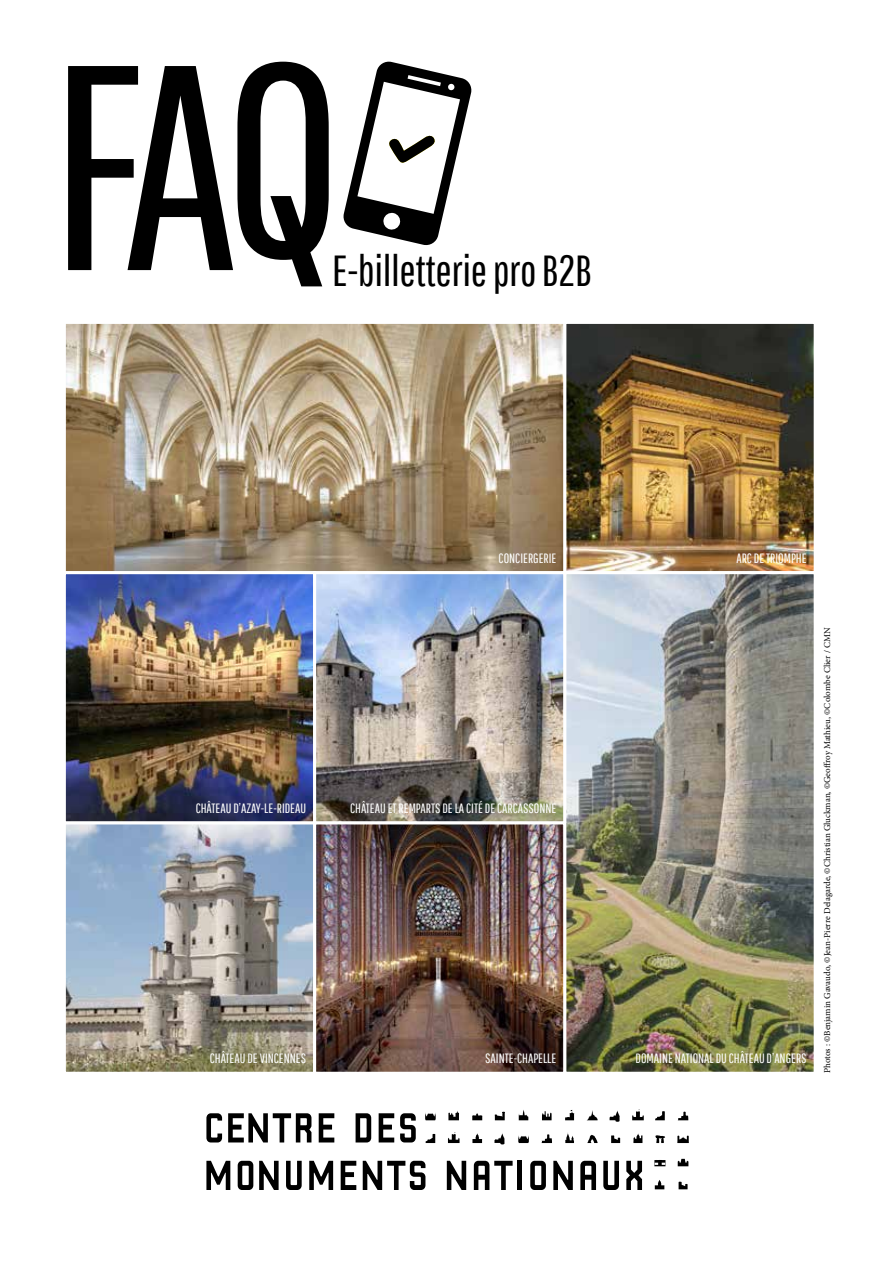
<style>
.page{position:relative;width:893px;height:1263px;background:#fff}
.page>*{position:absolute;margin:0;border:0;box-sizing:border-box;transform-origin:0 0}
.t1{font:43.5px "Pathway Gothic One";letter-spacing:-.01em;color:#000}
.t2{font:13.5px "Pathway Gothic One";color:#fff}
.t3{font:9px "Minion Pro";color:#000}
</style>
<div class="page">
<svg style="left:655px;top:1111px;width:10px;height:9px"></svg>
<svg style="left:565px;top:1110px;width:9px;height:10px"></svg>
<svg style="left:611px;top:1135px;width:9px;height:8px"></svg>
<svg style="left:587px;top:1135px;width:11px;height:8px"></svg>
<svg style="left:541px;top:1134px;width:11px;height:9px"></svg>
<svg style="left:632px;top:1109px;width:12px;height:11px"></svg>
<svg style="left:678px;top:1112px;width:10px;height:8px"></svg>
<svg style="left:679px;top:1181px;width:9px;height:8px"></svg>
<svg style="left:678px;top:1158px;width:11px;height:8px"></svg>
<svg style="left:654px;top:1160px;width:11px;height:6px"></svg>
<svg style="left:448px;top:1111px;width:11px;height:9px"></svg>
<svg style="left:472px;top:1133px;width:10px;height:10px"></svg>
<svg style="left:542px;top:1111px;width:10px;height:9px"></svg>
<svg style="left:519px;top:1110px;width:9px;height:10px"></svg>
<svg style="left:518px;top:1135px;width:11px;height:8px"></svg>
<svg style="left:426px;top:1134px;width:9px;height:9px"></svg>
<svg style="left:425px;top:1113px;width:11px;height:7px"></svg>
<svg style="left:495px;top:1111px;width:10px;height:9px"></svg>
<svg style="left:633px;top:1133px;width:9px;height:10px"></svg>
<svg style="left:587px;top:1110px;width:11px;height:10px"></svg>
<svg style="left:494px;top:1133px;width:11px;height:12px"></svg>
<svg style="left:677px;top:1136px;width:12px;height:7px"></svg>
<svg style="left:655px;top:1135px;width:10px;height:8px"></svg>
<svg style="left:655px;top:1180px;width:10px;height:9px"></svg>
<svg style="left:609px;top:1110px;width:11px;height:12px"></svg>
<svg style="left:565px;top:1133px;width:9px;height:10px"></svg>
<svg style="left:472px;top:1113px;width:10px;height:7px"></svg>
<svg style="left:448px;top:1132px;width:12px;height:11px"></svg>
<svg style="left:286px;top:1161px;width:16px;height:29px"></svg>
<svg style="left:238px;top:1161px;width:15px;height:29px"></svg>
<svg style="left:259px;top:1161px;width:20px;height:29px"></svg>
<svg style="left:400px;top:1113px;width:16px;height:29px"></svg>
<svg style="left:379px;top:1113px;width:15px;height:29px"></svg>
<svg style="left:356px;top:1113px;width:15px;height:29px"></svg>
<svg style="left:206px;top:1113px;width:16px;height:29px"></svg>
<svg style="left:206px;top:1161px;width:24px;height:29px"></svg>
<svg style="left:228px;top:1113px;width:83px;height:29px"></svg>
<svg style="left:553px;top:1161px;width:20px;height:29px"></svg>
<div style="left:517px;top:1161px;width:5px;height:29px;background:#000"></div>
<svg style="left:530px;top:1161px;width:16px;height:29px"></svg>
<svg style="left:626px;top:1161px;width:16px;height:29px"></svg>
<svg style="left:309px;top:1161px;width:24px;height:29px"></svg>
<svg style="left:603px;top:1161px;width:16px;height:29px"></svg>
<svg style="left:580px;top:1161px;width:16px;height:29px"></svg>
<svg style="left:341px;top:1161px;width:15px;height:29px"></svg>
<svg style="left:474px;top:1161px;width:39px;height:29px"></svg>
<svg style="left:319px;top:1113px;width:15px;height:29px"></svg>
<svg style="left:447px;top:1161px;width:19px;height:29px"></svg>
<svg style="left:363px;top:1161px;width:62px;height:29px"></svg>
<img style="left:67px;top:325px;width:746px;height:746px">
<div style="left:63px;top:321px;width:503px;height:253px;border:3px solid #fff"></div>
<div style="left:63px;top:571px;width:253px;height:253px;border:3px solid #fff"></div>
<div style="left:63px;top:821px;width:253px;height:254px;border:3px solid #fff"></div>
<div style="left:313px;top:571px;width:253px;height:253px;border:3px solid #fff"></div>
<div style="left:313px;top:821px;width:253px;height:254px;border:3px solid #fff"></div>
<div style="left:563px;top:321px;width:254px;height:253px;border:3px solid #fff"></div>
<div style="left:563px;top:571px;width:254px;height:504px;border:3px solid #fff"></div>
<svg style="left:68px;top:62px;width:261px;height:224px"></svg>
<svg style="left:343px;top:61px;width:129px;height:185px"></svg>
<h1 class="t1" style="left:332px;top:245px;width:261px">E-billetterie pro B2B</h1>
<p class="t2" style="left:499px;top:550px;width:59px">CONCIERGERIE</p>
<p class="t2" style="left:736px;top:550px;width:72px">ARC DE TRIOMPHE</p>
<p class="t2" style="left:196px;top:800px;width:112px">CHÂTEAU D’AZAY-LE-RIDEAU</p>
<p class="t2" style="left:350px;top:800px;width:208px">CHÂTEAU ET REMPARTS DE LA CITÉ DE CARCASSONNE</p>
<p class="t2" style="left:210px;top:1050px;width:98px">CHÂTEAU DE VINCENNES</p>
<p class="t2" style="left:485px;top:1050px;width:73px">SAINTE-CHAPELLE</p>
<p class="t2" style="left:636px;top:1050px;width:173px">DOMAINE NATIONAL DU CHÂTEAU D’ANGERS</p>
<p class="t3" style="left:821px;top:1073px;width:447px;rotate:-90deg">Photos : ©Benjamin Gavaudo, ©Jean-Pierre Delagarde, ©Christian Gluckman, ©Geoffroy Mathieu, ©Colombe Clier / CMN</p>
</div>
